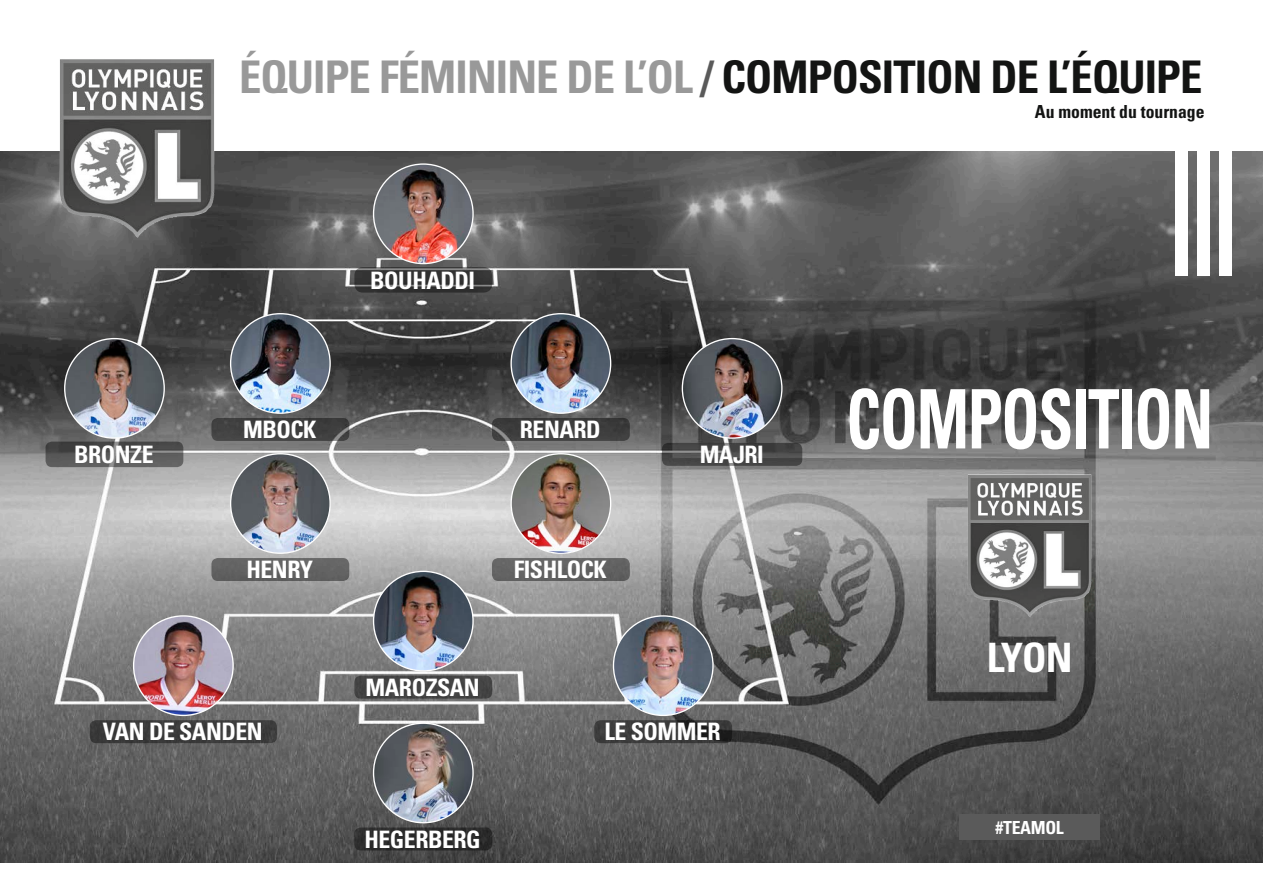
<style>
.page{position:relative;width:1263px;height:893px;background:#fff}
.page>*{position:absolute;margin:0;border:0;box-sizing:border-box;transform-origin:0 0}
.t1{font:700 condensed 82.05px "Univers";letter-spacing:-.02em;color:#fff;scale:.76 1}
.t2{font:700 condensed 45px "Univers";letter-spacing:-.02em;color:#131413}
.t3{font:700 condensed 40.5px "Univers";color:#fff}
.t4{font:700 condensed 24px "Univers";letter-spacing:-.02em;color:#fff}
.t5{font:700 condensed 18px "Univers";color:#131413}
.t6{font:700 condensed 18px "Univers";letter-spacing:-.02em;color:#fff}
.s1{color:#999}
.s2{color:#5a5a5a}
</style>
<div class="page">
<img style="left:0;top:152px;width:1263px;height:711px">
<img style="left:60px;top:59px;width:155px;height:179px">
<img style="left:968px;top:474px;width:124px;height:144px">
<div style="left:959px;top:814px;width:141px;height:26px;background:#5a5a5a"></div>
<div style="left:354px;top:827px;width:138px;height:23px;background:#2b2b2b;border-radius:6px"></div>
<img style="left:374px;top:723px;width:99px;height:100px;border-radius:50px">
<div style="left:354px;top:676px;width:138px;height:23px;background:#424242;border-radius:6px"></div>
<img style="left:374px;top:571px;width:99px;height:100px;border-radius:50px">
<svg style="left:354px;top:267px;width:138px;height:26px;background:#3d3d3d"></svg>
<img style="left:374px;top:164px;width:99px;height:100px;border-radius:50px">
<svg style="left:662px;top:443px;width:140px;height:23px;background:#4b4b4b"></svg>
<img style="left:682px;top:339px;width:100px;height:99px;border-radius:50px">
<svg style="left:46px;top:442px;width:137px;height:25px;background:#575757"></svg>
<img style="left:65px;top:339px;width:99px;height:99px;border-radius:50px">
<div style="left:211px;top:418px;width:138px;height:23px;background:#3f3f3f;border-radius:6px"></div>
<img style="left:231px;top:314px;width:99px;height:99px;border-radius:50px">
<div style="left:211px;top:558px;width:138px;height:23px;background:#636363;border-radius:6px"></div>
<img style="left:231px;top:454px;width:99px;height:99px;border-radius:50px">
<div style="left:492px;top:418px;width:138px;height:23px;background:#3d3d3d;border-radius:6px"></div>
<img style="left:511px;top:314px;width:100px;height:99px;border-radius:50px">
<div style="left:492px;top:558px;width:138px;height:23px;background:#636363;border-radius:6px"></div>
<img style="left:511px;top:454px;width:100px;height:99px;border-radius:50px">
<svg style="left:594px;top:720px;width:138px;height:23px;background:#353535"></svg>
<img style="left:613px;top:616px;width:100px;height:99px;border-radius:50px">
<div style="left:1174px;top:148px;width:13px;height:128px;background:#fff"></div>
<div style="left:1197px;top:148px;width:13px;height:128px;background:#fff"></div>
<div style="left:1219px;top:148px;width:13px;height:128px;background:#fff"></div>
<div style="left:90px;top:720px;width:187px;height:23px;background:#3b3b3b;border-radius:6px"></div>
<img style="left:134px;top:616px;width:99px;height:99px;border-radius:50px">
<h2 class="t2" style="left:239px;top:50px;width:965px"><span class="s1">ÉQUIPE FÉMININE DE L’OL</span> <span class="s2">/</span> COMPOSITION DE L’ÉQUIPE</h2>
<p class="t5" style="left:1035px;top:101px;width:171px">Au moment du tournage</p>
<p class="t4" style="left:243px;top:415px;width:75px">MBOCK</p>
<p class="t4" style="left:370px;top:265px;width:106px">BOUHADDI</p>
<p class="t4" style="left:520px;top:415px;width:82px">RENARD</p>
<p class="t4" style="left:74px;top:440px;width:81px">BRONZE</p>
<p class="t4" style="left:700px;top:440px;width:66px">MAJRI</p>
<p class="t4" style="left:246px;top:555px;width:68px">HENRY</p>
<p class="t4" style="left:514px;top:555px;width:95px">FISHLOCK</p>
<p class="t4" style="left:366px;top:673px;width:116px">MAROZSAN</p>
<p class="t4" style="left:103px;top:717px;width:161px">VAN DE SANDEN</p>
<p class="t4" style="left:604px;top:717px;width:118px">LE SOMMER</p>
<p class="t4" style="left:364px;top:824px;width:118px">HEGERBERG</p>
<h1 class="t1" style="left:846px;top:369px;width:484px">COMPOSITION</h1>
<h3 class="t3" style="left:987px;top:633px;width:87px">LYON</h3>
<p class="t6" style="left:996px;top:817px;width:70px">#TEAMOL</p>
</div>
